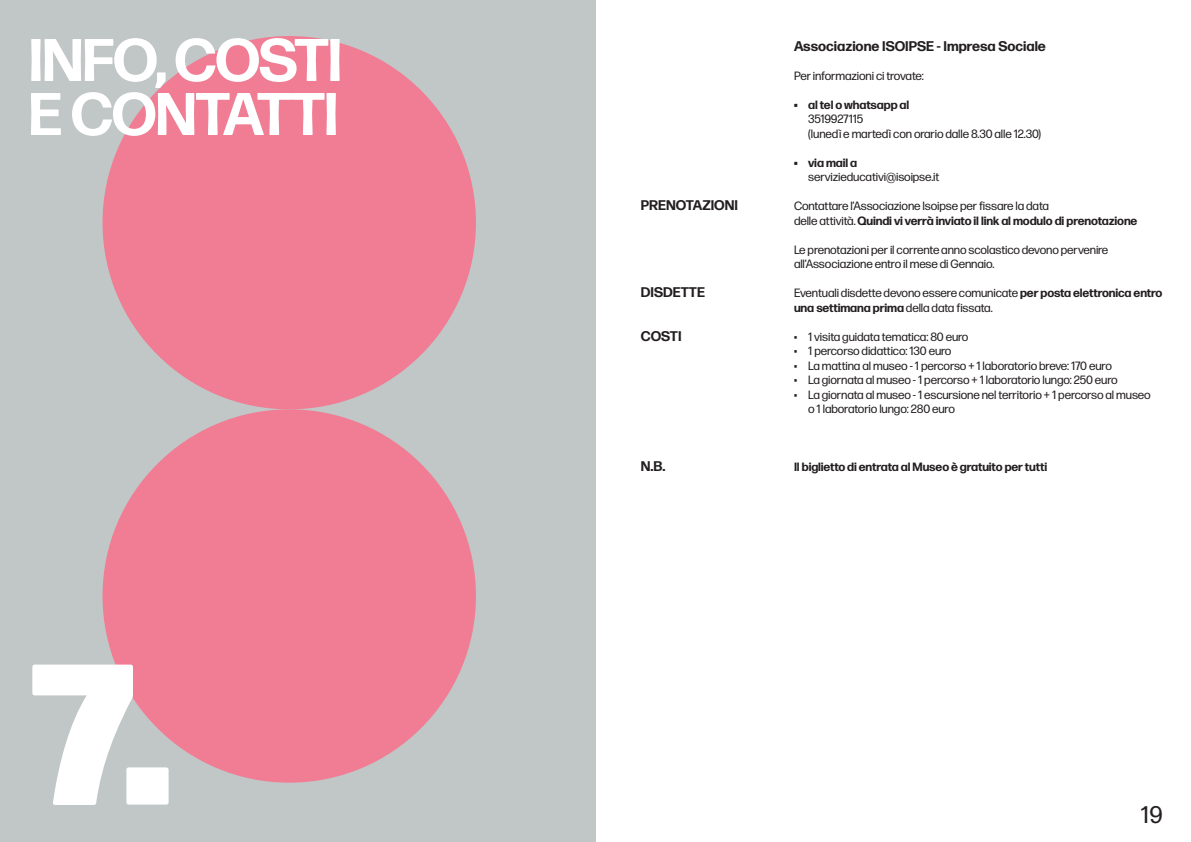
<style>
.page{position:relative;width:1191px;height:842px;background:#fff}
.page>*{position:absolute;margin:0;border:0;box-sizing:border-box;transform-origin:0 0}
.t1{font:900 200px "Forma DJR Text";color:#fff}
.TITOLI_APERTURA{font:700 60px/54px "Forma DJR Text";letter-spacing:-.025em;color:#fff}
.t2{font:24px "Forma DJR Text";color:#231f20}
.TITOLI_SEZIONI{font:700 14px "Forma DJR Text";color:#231f20}
.TESTO{font:12px/14.5px "Forma DJR Text";letter-spacing:-.01em;color:#231f20}
.TESTO-2{font:700 12px "Forma DJR Text";letter-spacing:-.01em;color:#231f20}
.s1{font-weight:700}
</style>
<div class="page">
<div style="left:0;top:0;width:595px;height:842px;background:#c1c6c7"></div>
<div style="left:102px;top:36px;width:374px;height:373px;background:#f07d94;border-radius:50%"></div>
<div style="left:102px;top:409px;width:374px;height:374px;background:#f07d94;border-radius:50%"></div>
<p class="TITOLI_APERTURA" style="left:28px;top:32px;width:316px">INFO, COSTI<br>E CONTATTI</p>
<p class="TITOLI_SEZIONI" style="left:794px;top:37px;width:253px">Associazione ISOIPSE - Impresa Sociale</p>
<p class="TESTO" style="left:794px;top:68px;width:131px">Per informazioni ci trovate:</p>
<p class="TESTO" style="left:808px;top:97px;width:234px;text-indent:-14px"><span class="s1">• al tel o whatsapp al<br></span>3519927115<br>(lunedì e martedì con orario dalle 8.30 alle 12.30)</p>
<p class="TESTO" style="left:808px;top:155px;width:133px;text-indent:-14px"><span class="s1">• via mail a </span>servizieducativi@isoipse.it</p>
<p class="TESTO" style="left:794px;top:198px;width:345px">Contattare l’Associazione Isoipse per fissare la data<br>delle attività. <span class="s1">Quindi vi verrà inviato il link al modulo di prenotazione</span></p>
<p class="TESTO" style="left:794px;top:242px;width:316px">Le prenotazioni per il corrente anno scolastico devono pervenire all’Associazione entro il mese di Gennaio.</p>
<p class="TESTO" style="left:794px;top:285px;width:370px">Eventuali disdette devono essere comunicate <span class="s1">per posta elettronica entro una settimana prima</span> della data fissata.</p>
<p class="TESTO" style="left:794px;top:329px;width:176px">• 1 visita guidata tematica: 80 euro</p>
<p class="TESTO" style="left:794px;top:343px;width:159px">• 1 percorso didattico: 130 euro</p>
<p class="TESTO" style="left:794px;top:358px;width:319px">• La mattina al museo - 1 percorso + 1 laboratorio breve: 170 euro</p>
<p class="TESTO" style="left:794px;top:372px;width:325px">• La giornata al museo - 1 percorso + 1 laboratorio lungo: 250 euro</p>
<p class="TESTO" style="left:808px;top:387px;width:344px;text-indent:-14px">• La giornata al museo - 1 escursione nel territorio + 1 percorso al museo o 1 laboratorio lungo: 280 euro</p>
<p class="TITOLI_SEZIONI" style="left:641px;top:196px;width:99px">PRENOTAZIONI</p>
<p class="TITOLI_SEZIONI" style="left:641px;top:283px;width:66px">DISDETTE</p>
<p class="TITOLI_SEZIONI" style="left:641px;top:327px;width:42px">COSTI</p>
<p class="t1" style="left:28px;top:573px;width:147px">7.</p>
<p class="TITOLI_SEZIONI" style="left:641px;top:457px;width:26px">N.B.</p>
<p class="TESTO-2" style="left:794px;top:459px;width:255px">Il biglietto di entrata al Museo è gratuito per tutti</p>
<h3 class="t2" style="left:1141px;top:799px;width:23px">19</h3>
</div>
